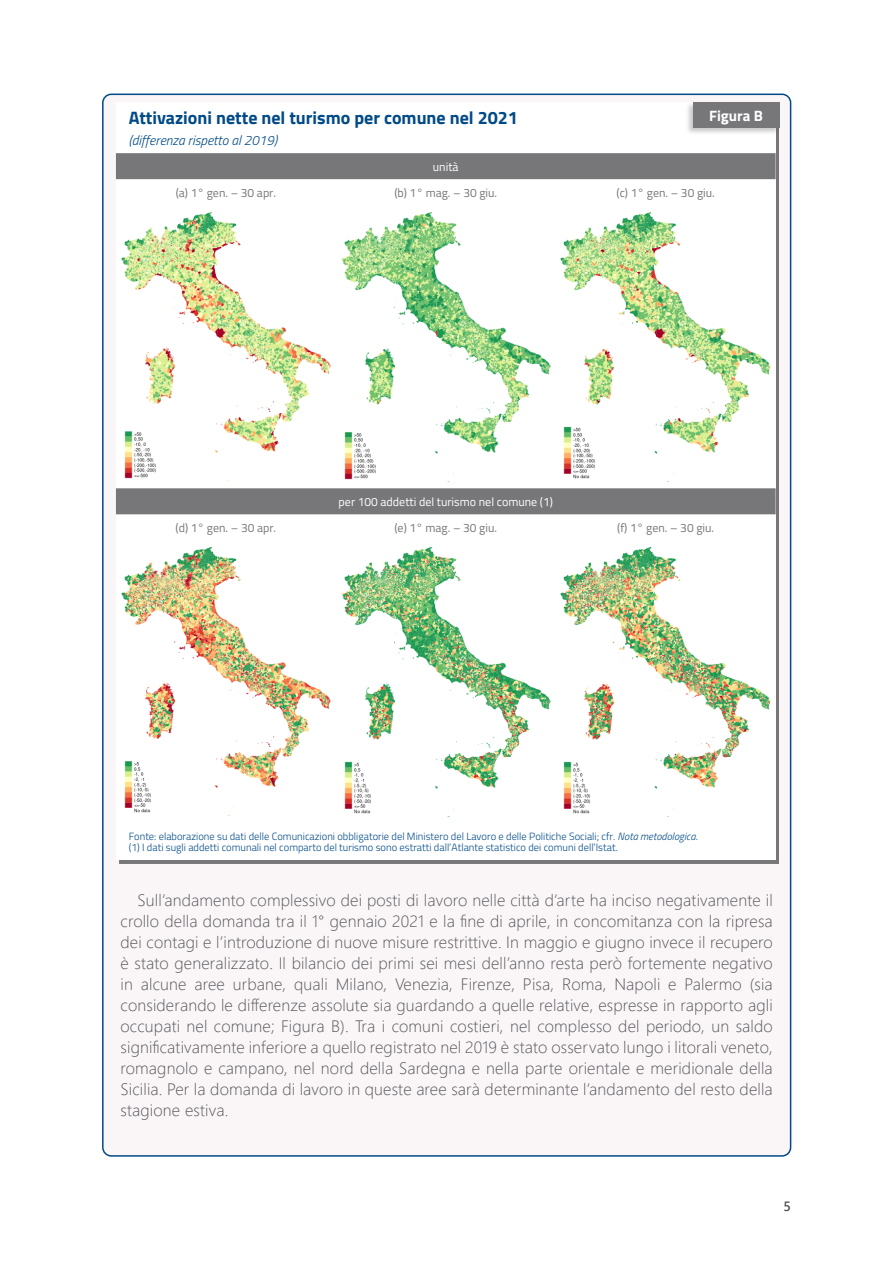
<style>
.page{position:relative;width:893px;height:1263px;background:#fff}
.page>*{position:absolute;margin:0;border:0;box-sizing:border-box;transform-origin:0 0}
.t1{font:700 18px "Titillium";color:#004a87}
.t2{font:300 16.5px/21px "Segoe UI";letter-spacing:.01em;color:#54555a;text-align:justify}
.t3{font:700 15px "Titillium";color:#fff}
.t4{font:italic 300 13.5px "Titillium";color:#004a87}
.t5{font:600 13.5px "Segoe UI";color:#54555a}
.t6{font:12px "Titillium";color:#77777a}
.t7{font:12px "Titillium";color:#fff}
.t8{font:300 10.5px/11.2px "Titillium";color:#004a87}
.s1{font-style:italic}
</style>
<div class="page">
<div style="left:103px;top:94px;width:688px;height:1062px;background:#faf6f7;border-radius:9px"></div>
<svg style="left:116px;top:153px;width:660px;height:361px;fill:#77777a"></svg>
<hr style="left:116px;top:823px;width:220px;height:1px;background:#fff">
<hr style="left:336px;top:823px;width:220px;height:1px;background:#fff">
<hr style="left:556px;top:823px;width:220px;height:1px;background:#fff">
<img style="left:120px;top:209px;width:212px;height:274px">
<img style="left:339px;top:209px;width:213px;height:275px">
<img style="left:559px;top:209px;width:213px;height:275px">
<img style="left:121px;top:547px;width:210px;height:269px">
<img style="left:341px;top:547px;width:210px;height:270px">
<img style="left:560px;top:547px;width:211px;height:270px">
<div style="left:685px;top:101px;width:96px;height:34px;background:#231f20;opacity:.25"></div>
<div style="left:693px;top:103px;width:86px;height:25px;background:#77777a"></div>
<p class="t3" style="left:709px;top:104px;width:55px">Figura B</p>
<p class="t1" style="left:129px;top:104px;width:391px">Attivazioni nette nel turismo per comune nel 2021</p>
<p class="t4" style="left:129px;top:130px;width:150px">(differenza rispetto al 2019)</p>
<p class="t7" style="left:433px;top:158px;width:27px">unità</p>
<p class="t6" style="left:176px;top:184px;width:102px">(a) 1° gen. – 30 apr.</p>
<p class="t6" style="left:394px;top:184px;width:104px">(b) 1° mag. – 30 giu.</p>
<p class="t6" style="left:616px;top:184px;width:100px">(c) 1° gen. – 30 giu.</p>
<p class="t7" style="left:339px;top:493px;width:216px">per 100 addetti del turismo nel comune (1)</p>
<p class="t6" style="left:176px;top:519px;width:102px">(d) 1° gen. – 30 apr.</p>
<p class="t6" style="left:394px;top:519px;width:104px">(e) 1° mag. – 30 giu.</p>
<p class="t6" style="left:617px;top:519px;width:98px">(f) 1° gen. – 30 giu.</p>
<p class="t8" style="left:129px;top:830px;width:571px">Fonte: elaborazione su dati delle Comunicazioni obbligatorie del Ministero del Lavoro e delle Politiche Sociali; cfr. <span class="s1">Nota metodologica</span>. (1) I dati sugli addetti comunali nel comparto del turismo sono estratti dall’Atlante statistico dei comuni dell’Istat.</p>
<p class="t2" style="left:121px;top:888px;width:654px;text-indent:17px">Sull’andamento complessivo dei posti di lavoro nelle città d’arte ha inciso negativamente il crollo della domanda tra il 1° gennaio 2021 e la fine di aprile, in concomitanza con la ripresa dei contagi e l’introduzione di nuove misure restrittive. In maggio e giugno invece il recupero è stato generalizzato. Il bilancio dei primi sei mesi dell’anno resta però fortemente negativo in alcune aree urbane, quali Milano, Venezia, Firenze, Pisa, Roma, Napoli e Palermo (sia considerando le differenze assolute sia guardando a quelle relative, espresse in rapporto agli occupati nel comune; Figura B). Tra i comuni costieri, nel complesso del periodo, un saldo significativamente inferiore a quello registrato nel 2019 è stato osservato lungo i litorali veneto, romagnolo e campano, nel nord della Sardegna e nella parte orientale e meridionale della Sicilia. Per la domanda di lavoro in queste aree sarà determinante l’andamento del resto della stagione estiva.</p>
<p class="t5" style="left:784px;top:1193px;width:9px">5</p>
</div>
